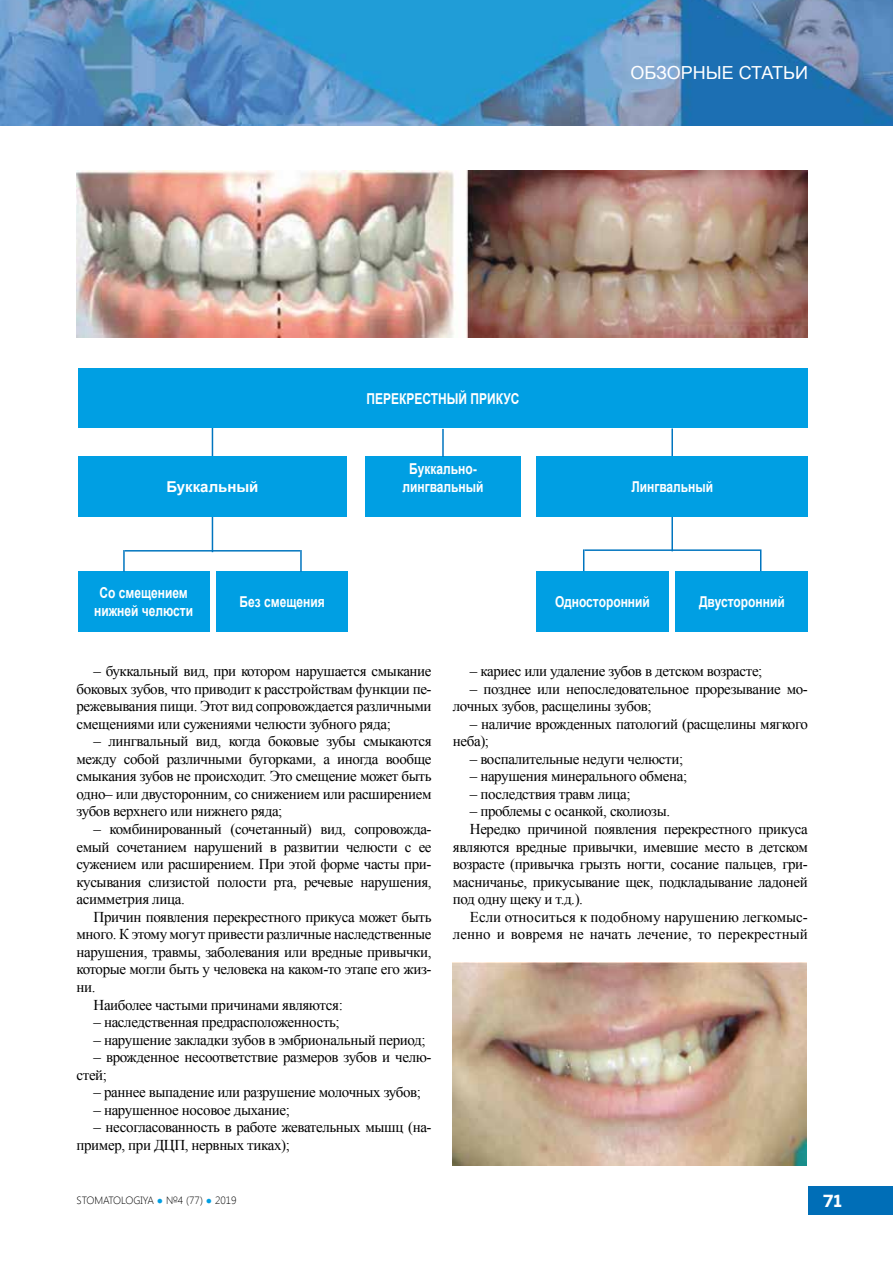
<style>
.page{position:relative;width:893px;height:1263px;background:#fff}
.page>*{position:absolute;margin:0;border:0;box-sizing:border-box;transform-origin:0 0}
.t1{font:18px "Arial";color:#fff}
.t2{font:700 18px "Muller";color:#fff}
.t3{font:15px/17.5px "Times New Roman";letter-spacing:-.025em;color:#000}
.t4{font:700 15px/18px "Arial";color:#fff;text-align:center;scale:.8 1}
.t5{font:15px "Times New Roman";color:#000}
.t6{font:700 15px "Arial";color:#fff}
.t7{font:300 10.5px "Segoe UI";color:#000}
.s1{color:#009fe3}
</style>
<div class="page">
<img style="left:0;top:0;width:893px;height:125px">
<div style="left:809px;top:1186px;width:84px;height:29px;background:#006eb7"></div>
<img style="left:77px;top:170px;width:731px;height:167px">
<hr style="left:212px;top:428px;width:1px;height:124px;background:#0075bf">
<hr style="left:671px;top:428px;width:2px;height:123px;background:#0075bf">
<div style="left:78px;top:369px;width:730px;height:59px;background:#009fe3"></div>
<div style="left:78px;top:456px;width:269px;height:61px;background:#009fe3"></div>
<div style="left:78px;top:571px;width:131px;height:60px;background:#009fe3"></div>
<div style="left:536px;top:571px;width:133px;height:60px;background:#009fe3"></div>
<div style="left:365px;top:456px;width:156px;height:61px;background:#009fe3"></div>
<div style="left:217px;top:571px;width:131px;height:60px;background:#009fe3"></div>
<div style="left:676px;top:571px;width:132px;height:60px;background:#009fe3"></div>
<div style="left:536px;top:456px;width:272px;height:61px;background:#009fe3"></div>
<hr style="left:442px;top:429px;width:2px;height:28px;background:#0075bf">
<hr style="left:123px;top:550px;width:2px;height:22px;background:#0075bf">
<hr style="left:300px;top:550px;width:2px;height:22px;background:#0075bf">
<hr style="left:125px;top:550px;width:175px;height:1px;background:#0075bf">
<svg style="left:583px;top:549px;width:1px;height:22px"></svg>
<svg style="left:760px;top:549px;width:1px;height:22px"></svg>
<hr style="left:584px;top:549px;width:176px;height:2px;background:#0075bf">
<img style="left:453px;top:963px;width:353px;height:202px">
<p class="t1" style="left:631px;top:61px;width:179px">ОБЗОРНЫЕ СТАТЬИ</p>
<p class="t6" style="left:166px;top:477px;width:94px">Буккальный</p>
<p class="t4" style="left:366px;top:390px;width:193px">ПЕРЕКРЕСТНЫЙ ПРИКУС</p>
<p class="t4" style="left:402px;top:460px;width:103px">Буккально&shy;лингвальный</p>
<p class="t4" style="left:631px;top:478px;width:104px">Лингвальный</p>
<p class="t4" style="left:94px;top:584px;width:125px">Со смещением нижней челюсти</p>
<p class="t4" style="left:555px;top:593px;width:120px">Односторонний</p>
<p class="t4" style="left:239px;top:593px;width:108px">Без смещения</p>
<p class="t4" style="left:699px;top:593px;width:109px">Двусторонний</p>
<p class="t3" style="left:77px;top:662px;width:357px;text-align:justify;text-indent:17px">– буккальный вид, при котором нарушается смыкание боковых зубов, что приводит к расстройствам функции пе&shy;режевывания пищи. Этот вид сопровождается различными смещениями или сужениями челюсти зубного ряда;</p>
<p class="t3" style="left:77px;top:732px;width:357px;text-align:justify;text-indent:17px">– лингвальный вид, когда боковые зубы смыкаются между собой различными бугорками, а иногда вообще смыкания зубов не происходит. Это смещение может быть одно– или двусторонним, со снижением или расширением зубов верхнего или нижнего ряда;</p>
<p class="t3" style="left:77px;top:820px;width:357px;text-align:justify;text-indent:17px">– комбинированный (сочетанный) вид, сопровожда&shy;емый сочетанием нарушений в развитии челюсти с ее сужением или расширением. При этой форме часты при&shy;кусывания слизистой полости рта, речевые нарушения, асимметрия лица.</p>
<p class="t3" style="left:94px;top:908px;width:340px">Причин появления перекрестного прикуса может быть</p>
<p class="t3" style="left:77px;top:925px;width:357px">много. К этому могут привести различные наследственные</p>
<p class="t3" style="left:77px;top:943px;width:357px">нарушения, травмы, заболевания или вредные привычки,</p>
<p class="t3" style="left:77px;top:960px;width:357px">которые могли быть у человека на каком-то этапе его жиз-</p>
<p class="t3" style="left:77px;top:978px;width:21px">ни.</p>
<p class="t3" style="left:94px;top:995px;width:251px">Наиболее частыми причинами являются:</p>
<p class="t3" style="left:94px;top:1013px;width:248px">– наследственная предрасположенность;</p>
<p class="t3" style="left:94px;top:1030px;width:334px">– нарушение закладки зубов в эмбриональный период;</p>
<p class="t3" style="left:77px;top:1048px;width:357px;text-indent:17px">– врожденное несоответствие размеров зубов и челю&shy;стей;</p>
<p class="t3" style="left:94px;top:1083px;width:329px">– раннее выпадение или разрушение молочных зубов;</p>
<p class="t3" style="left:94px;top:1101px;width:198px">– нарушенное носовое дыхание;</p>
<p class="t3" style="left:77px;top:1118px;width:357px;text-indent:17px">– несогласованность в работе жевательных мышц (на&shy;пример, при ДЦП, нервных тиках);</p>
<p class="t3" style="left:470px;top:662px;width:294px">– кариес или удаление зубов в детском возрасте;</p>
<p class="t3" style="left:453px;top:679px;width:357px;text-indent:17px">– позднее или непоследовательное прорезывание мо&shy;лочных зубов, расщелины зубов;</p>
<p class="t3" style="left:453px;top:715px;width:357px;text-indent:17px">– наличие врожденных патологий (расщелины мягкого неба);</p>
<p class="t3" style="left:470px;top:750px;width:215px">– воспалительные недуги челюсти;</p>
<p class="t3" style="left:470px;top:767px;width:219px">– нарушения минерального обмена;</p>
<p class="t3" style="left:470px;top:785px;width:162px">– последствия травм лица;</p>
<p class="t3" style="left:470px;top:802px;width:202px">– проблемы с осанкой, сколиозы.</p>
<p class="t3" style="left:470px;top:820px;width:340px">Нередко причиной появления перекрестного прикуса</p>
<p class="t3" style="left:453px;top:837px;width:357px">являются вредные привычки, имевшие место в детском</p>
<p class="t3" style="left:453px;top:855px;width:357px">возрасте (привычка грызть ногти, сосание пальцев, гри-</p>
<p class="t3" style="left:453px;top:873px;width:357px">масничанье, прикусывание щек, подкладывание ладоней</p>
<p class="t3" style="left:453px;top:890px;width:132px">под одну щеку и т.д.).</p>
<p class="t5" style="left:470px;top:907px;width:340px">Если относиться к подобному нарушению легкомыс-</p>
<p class="t5" style="left:453px;top:924px;width:357px">ленно и вовремя не начать лечение, то перекрестный</p>
<p class="t7" style="left:77px;top:1193px;width:162px">STOMATOLOGIYA <span class="s1">●</span> №4 (77) <span class="s1">●</span> 2019</p>
<p class="t2" style="left:823px;top:1190px;width:20px">71</p>
</div>
